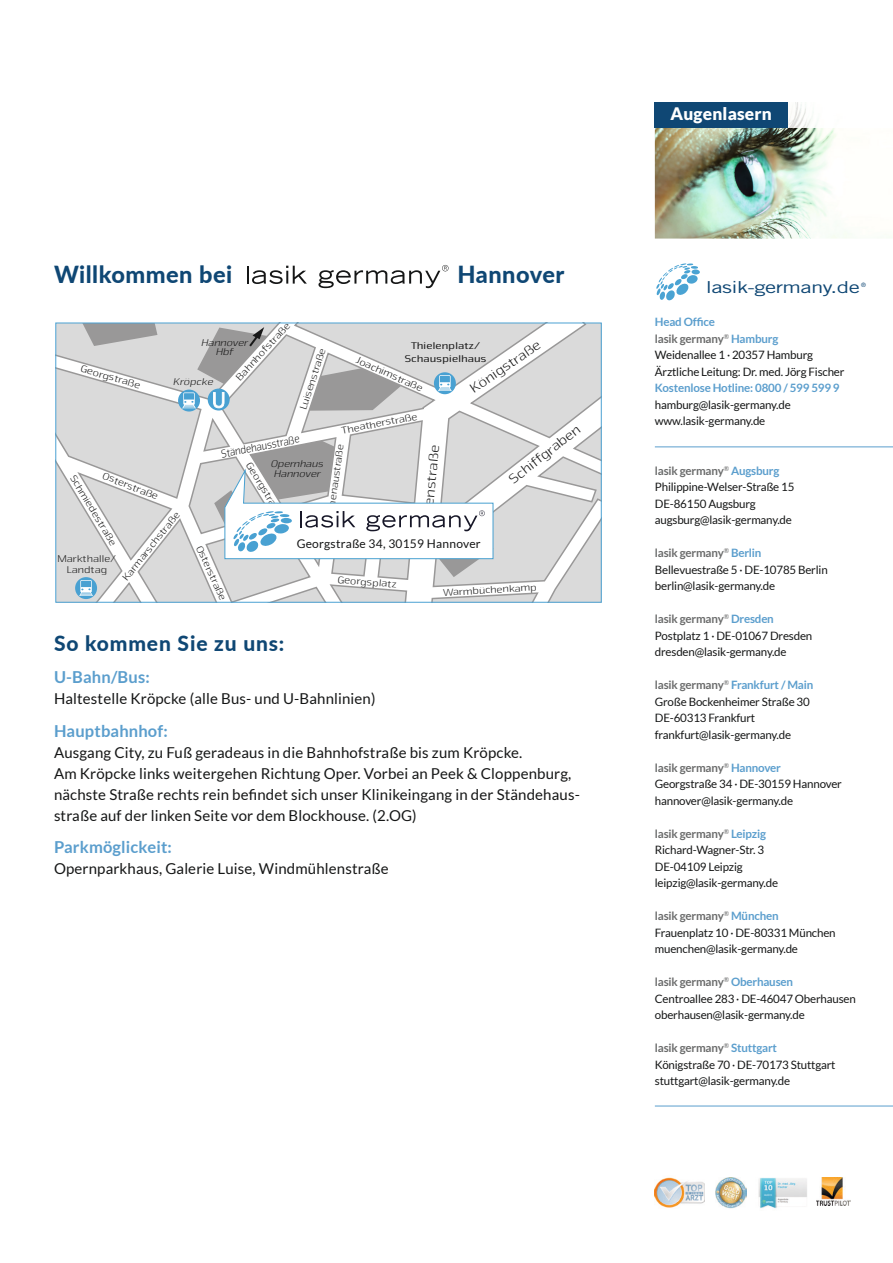
<style>
.page{position:relative;width:893px;height:1263px;background:#fff}
.page>*{position:absolute;margin:0;border:0;box-sizing:border-box;transform-origin:0 0}
.t1{font:800 23.55px "Lato";letter-spacing:.02em;color:#0f4774}
.t2{font:800 21px "Lato";letter-spacing:.04em;color:#0f4774}
.t3{font:900 17.25px "Lato";letter-spacing:.01em;color:#fff}
.t4{font:700 16.5px "Lato";letter-spacing:.01em;color:#5b9ecd}
.t5{font:16.5px "Trade Gothic";letter-spacing:-.025em;color:#0f4774;scale:1.35 1}
.t6{font:15px/21px "Lato";letter-spacing:.01em;color:#151616}
.t7{font:300 13.8px "Nuri 01";color:#181818;scale:1.2 1}
.t8{font:12px "Lato";letter-spacing:.02em;color:#151616}
.t9{font:300 11.7px "Nuri 01";color:#181818;scale:.91 1}
.t10{font:11.55px/16.5px "Lato";letter-spacing:-.015em;color:#151616}
.t11{font:700 11.55px "Lato";letter-spacing:-.015em;color:#5b9ecd}
.t12{font:300 10.2px/10.5px "Nuri 01";color:#181818;text-align:center;scale:1.2 1}
.t13{font:italic 300 10.2px/10.2px "Nuri 02";letter-spacing:-.015em;color:#181818;scale:1.2 1}
.t14{font:10.2px/12.1px "Nuri 04";color:#181818;text-align:center;scale:1.2 1}
.t15{font:6px "Trade Gothic";color:#0f4774}
.s1{font-weight:700;color:#5b9ecd}
.s2{font-weight:700;color:#6a6b6b}
</style>
<div class="page">
<img style="left:655px;top:128px;width:195px;height:111px">
<img style="left:788px;top:102px;width:28px;height:26px">
<svg style="left:656px;top:263px;width:42px;height:38px"></svg>
<hr style="left:655px;top:446px;width:238px;height:1px;background:#5b9ecd">
<hr style="left:655px;top:1106px;width:238px;height:1px;background:#5b9ecd">
<svg style="left:247px;top:266px;width:60px;height:18px"></svg>
<svg style="left:318px;top:265px;width:131px;height:23px"></svg>
<div style="left:655px;top:102px;width:133px;height:26px;background:#0f4774"></div>
<svg style="left:57px;top:324px;width:543px;height:277px"></svg>
<svg style="left:75px;top:577px;width:22px;height:22px"></svg>
<svg style="left:79px;top:580px;width:14px;height:16px"></svg>
<div style="left:178px;top:390px;width:22px;height:21px;background:#49a1d2;border-radius:50%"></div>
<div style="left:55px;top:322px;width:547px;height:281px;border:1px solid #4ca2d3"></div>
<svg style="left:214px;top:436px;width:280px;height:141px"></svg>
<div style="left:208px;top:389px;width:22px;height:21px;background:#49a1d2;border-radius:50%"></div>
<svg style="left:182px;top:327px;width:93px;height:82px"></svg>
<div style="left:434px;top:372px;width:22px;height:22px;background:#49a1d2;border-radius:50%"></div>
<svg style="left:438px;top:375px;width:14px;height:16px"></svg>
<img style="left:655px;top:1177px;width:50px;height:31px">
<img style="left:715px;top:1177px;width:31px;height:32px">
<img style="left:758px;top:1178px;width:49px;height:30px">
<img style="left:816px;top:1178px;width:34px;height:27px">
<h1 class="t1" style="left:54px;top:257px;width:180px">Willkommen bei</h1>
<h1 class="t1" style="left:458px;top:257px;width:108px">Hannover</h1>
<p class="t12" style="left:82px;top:363px;width:53px;rotate:16deg">Georgstraße</p>
<p class="t12" style="left:233px;top:375px;width:64px;rotate:-47deg">Bahnhofstraße</p>
<p class="t13" style="left:200px;top:337px;width:41px;line-height:9.3px;text-align:center">Hannover<br>Hbf</p>
<p class="t13" style="left:172px;top:376px;width:35px">Kröpcke</p>
<p class="t12" style="left:297px;top:408px;width:55px;rotate:-72deg">Luisenstraße</p>
<p class="t7" style="left:465px;top:383px;width:70px;rotate:-34deg">Königstraße</p>
<p class="t14" style="left:404px;top:340px;width:70px">Thielenplatz/<br>Schauspielhaus</p>
<p class="t12" style="left:359px;top:354px;width:61px;rotate:24deg">Joachimstraße</p>
<p class="t12" style="left:104px;top:469px;width:51px;rotate:21deg">Osterstraße</p>
<p class="t12" style="left:77px;top:472px;width:69px;rotate:59deg">Schmiedestraße</p>
<p class="t12" style="left:119px;top:576px;width:73px;rotate:-51deg">Karmarschstraße</p>
<p class="t12" style="left:57px;top:553px;width:51px">Markthalle/<br>Landtag</p>
<p class="t12" style="left:340px;top:425px;width:66px;rotate:-11deg">Theatherstraße</p>
<p class="t7" style="left:504px;top:475px;width:74px;rotate:-38deg">Schiffgraben</p>
<p class="t9" style="left:219px;top:447px;width:89px;rotate:-11deg">Ständehausstraße</p>
<p class="t12" style="left:324px;top:523px;width:68px;rotate:-82deg">Rathenaustraße</p>
<p class="t7" style="left:417px;top:538px;width:80px;rotate:-84deg">Prinzenstraße</p>
<p class="t13" style="left:270px;top:458px;width:45px">Opernhaus<br>Hannover</p>
<p class="t12" style="left:253px;top:459px;width:53px;rotate:59deg">Georgstraße</p>
<p class="t8" style="left:297px;top:537px;width:186px">Georgstraße 34, 30159 Hannover</p>
<p class="t12" style="left:204px;top:543px;width:51px;rotate:65deg">Osterstraße</p>
<p class="t12" style="left:337px;top:573px;width:51px;rotate:5deg">Georgsplatz</p>
<p class="t12" style="left:442px;top:586px;width:80px;rotate:-3deg">W armbüchenkamp</p>
<h2 class="t2" style="left:54px;top:627px;width:232px">So kommen Sie zu uns:</h2>
<h3 class="t4" style="left:54px;top:668px;width:97px">U-Bahn/Bus:</h3>
<p class="t6" style="left:54px;top:688px;width:323px">Haltestelle Kröpcke (alle Bus- und U-Bahnlinien)</p>
<h3 class="t4" style="left:54px;top:721px;width:115px">Hauptbahnhof:</h3>
<p class="t6" style="left:54px;top:742px;width:527px">Ausgang City, zu Fuß geradeaus in die Bahnhofstraße bis zum Kröpcke.<br>Am Kröpcke links weitergehen Richtung Oper. Vorbei an Peek &amp; Cloppenburg, nächste Straße rechts rein befindet sich unser Klinikeingang in der Ständehaus&shy;straße auf der linken Seite vor dem Blockhouse. (2.OG)</p>
<h3 class="t4" style="left:54px;top:838px;width:119px">Parkmöglickeit:</h3>
<p class="t6" style="left:54px;top:858px;width:336px">Opernparkhaus, Galerie Luise, Windmühlenstraße</p>
<h3 class="t3" style="left:671px;top:104px;width:103px">Augenlasern</h3>
<h3 class="t5" style="left:706px;top:277px;width:116px">lasik-germany.de</h3>
<p class="t15" style="left:861px;top:281px;width:6px">®</p>
<p class="t10" style="left:655px;top:314px;width:191px"><span class="s1">Head Office<br></span><span class="s2">lasik germany</span><sup>®</sup> <span class="s1">Hamburg<br></span>Weidenallee 1 · 20357 Hamburg<br>Ärztliche Leitung: Dr. med. Jörg Fischer</p>
<p class="t11" style="left:655px;top:381px;width:186px">Kostenlose Hotline: 0800 / 599 599 9</p>
<p class="t10" style="left:655px;top:396px;width:137px">hamburg@lasik-germany.de www.lasik-germany.de</p>
<p class="t10" style="left:655px;top:462px;width:141px"><span class="s2">lasik germany</span><sup>®</sup> <span class="s1">Augsburg<br></span>Philippine-Welser-Straße 15<br>DE-86150 Augsburg augsburg@lasik-germany.de</p>
<p class="t10" style="left:655px;top:545px;width:174px"><span class="s2">lasik germany</span><sup>®</sup> <span class="s1">Berlin<br></span>Bellevuestraße 5 · DE-10785 Berlin berlin@lasik-germany.de</p>
<p class="t10" style="left:655px;top:611px;width:159px"><span class="s2">lasik germany</span><sup>®</sup> <span class="s1">Dresden<br></span>Postplatz 1 · DE-01067 Dresden dresden@lasik-germany.de</p>
<p class="t10" style="left:655px;top:677px;width:160px"><span class="s2">lasik germany</span><sup>®</sup> <span class="s1">Frankfurt / Main<br></span>Große Bockenheimer Straße 30<br>DE-60313 Frankfurt frankfurt@lasik-germany.de</p>
<p class="t10" style="left:655px;top:759px;width:189px"><span class="s2">lasik germany</span><sup>®</sup> <span class="s1">Hannover<br></span>Georgstraße 34 · DE-30159 Hannover hannover@lasik-germany.de</p>
<p class="t10" style="left:655px;top:825px;width:125px"><span class="s2">lasik germany</span><sup>®</sup> <span class="s1">Leipzig<br></span>Richard-Wagner-Str. 3<br>DE-04109 Leipzig leipzig@lasik-germany.de</p>
<p class="t10" style="left:655px;top:908px;width:182px"><span class="s2">lasik germany</span><sup>®</sup> <span class="s1">München<br></span>Frauenplatz 10 · DE-80331 München muenchen@lasik-germany.de</p>
<p class="t10" style="left:655px;top:974px;width:203px"><span class="s2">lasik germany</span><sup>®</sup> <span class="s1">Oberhausen<br></span>Centroallee 283 · DE-46047 Oberhausen oberhausen@lasik-germany.de</p>
<p class="t10" style="left:655px;top:1040px;width:182px"><span class="s2">lasik germany</span><sup>®</sup> <span class="s1">Stuttgart<br></span>Königstraße 70 · DE-70173 Stuttgart stuttgart@lasik-germany.de</p>
</div>
